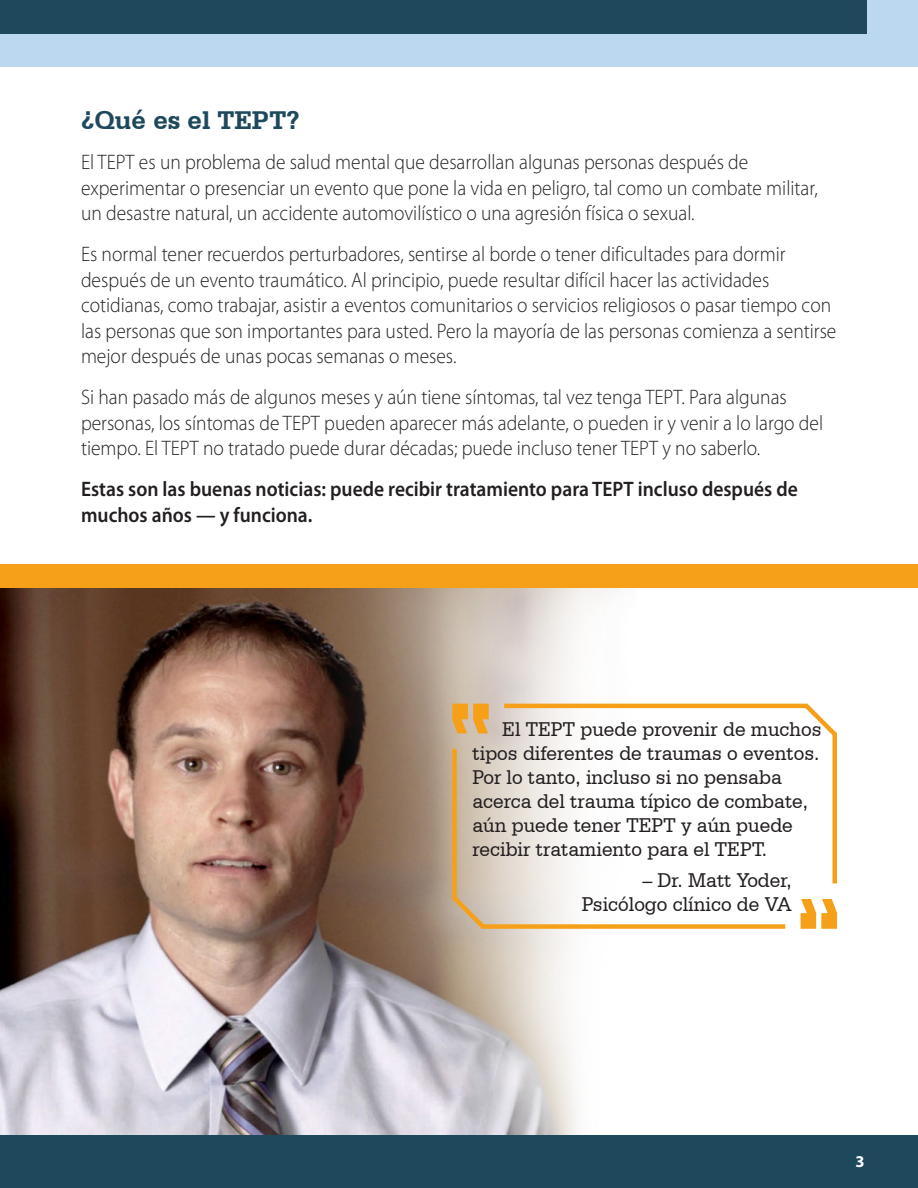
<style>
.page{position:relative;width:918px;height:1188px;background:#fff}
.page>*{position:absolute;margin:0;border:0;box-sizing:border-box;transform-origin:0 0}
.t1{font:700 27px "Serifa BT";color:#1e495d}
.t2{font:300 21px/25.5px "Myriad Pro";color:#231f20;scale:.93 1}
.t3{font:21px/24px "Serifa BT";color:#231f20;scale:.95 1}
.t4{font:600 21px/25.5px "Myriad Pro";color:#231f20;scale:.93 1}
.t5{font:700 16.5px "Myriad Pro";color:#fff}
</style>
<div class="page">
<div style="left:0;top:1135px;width:918px;height:53px;background:#1e495d"></div>
<div style="left:0;top:0;width:918px;height:68px;background:#bcd8f1"></div>
<div style="left:0;top:0;width:866px;height:34px;background:#1e495d"></div>
<img style="left:0;top:588px;width:801px;height:547px">
<div style="left:0;top:564px;width:918px;height:24px;background:#f6a01a"></div>
<svg style="left:450px;top:744px;width:340px;height:189px"></svg>
<svg style="left:500px;top:700px;width:337px;height:188px"></svg>
<svg style="left:452px;top:704px;width:37px;height:29px"></svg>
<svg style="left:801px;top:899px;width:36px;height:30px"></svg>
<h2 class="t1" style="left:81px;top:103px;width:220px">¿Qué es el TEPT?</h2>
<p class="t2" style="left:81px;top:149px;width:794px">El TEPT es un problema de salud mental que desarrollan algunas personas después de experimentar o presenciar un evento que pone la vida en peligro, tal como un combate militar, un desastre natural, un accidente automovilístico o una agresión física o sexual.</p>
<p class="t2" style="left:81px;top:241px;width:814px">Es normal tener recuerdos perturbadores, sentirse al borde o tener dificultades para dormir después de un evento traumático. Al principio, puede resultar difícil hacer las actividades cotidianas, como trabajar, asistir a eventos comunitarios o servicios religiosos o pasar tiempo con las personas que son importantes para usted. Pero la mayoría de las personas comienza a sentirse mejor después de unas pocas semanas o meses.</p>
<p class="t2" style="left:81px;top:384px;width:800px">Si han pasado más de algunos meses y aún tiene síntomas, tal vez tenga TEPT. Para algunas personas, los síntomas de TEPT pueden aparecer más adelante, o pueden ir y venir a lo largo del tiempo. El TEPT no tratado puede durar décadas; puede incluso tener TEPT y no saberlo.</p>
<p class="t4" style="left:81px;top:476px;width:772px">Estas son las buenas noticias: puede recibir tratamiento para TEPT incluso después de muchos años — y funciona .</p>
<p class="t3" style="left:472px;top:717px;width:369px;text-indent:30px">El TEPT puede provenir de muchos tipos diferentes de traumas o eventos.<br>Por lo tanto, incluso si no pensaba acerca del trauma típico de combate, aún puede tener TEPT y aún puede recibir tratamiento para el TEPT.</p>
<p class="t3" style="left:582px;top:868px;width:222px;text-align:right">– Dr. Matt Yoder,<br>Psicólogo clínico de VA</p>
<p class="t5" style="left:856px;top:1151px;width:11px">3</p>
</div>
